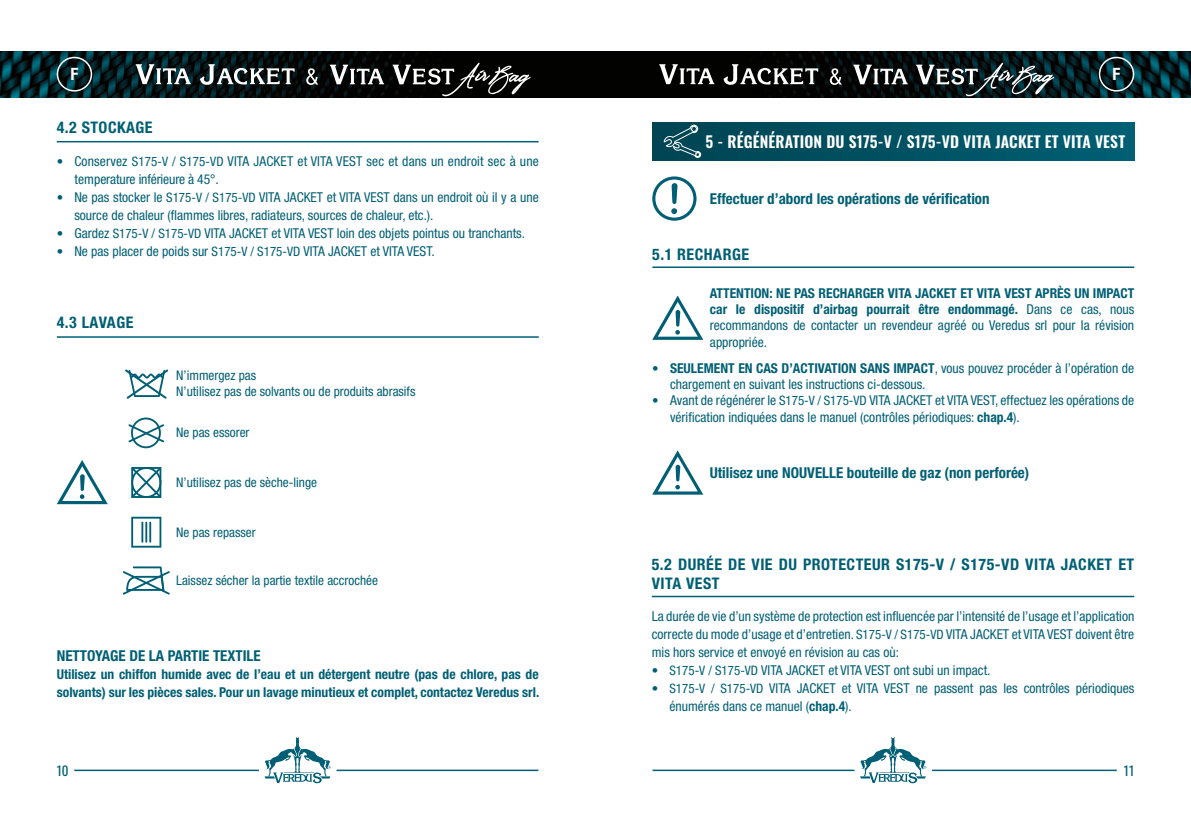
<style>
.page{position:relative;width:1191px;height:840px;background:#fff}
.page>*{position:absolute;margin:0;border:0;box-sizing:border-box;transform-origin:0 0}
.t1{font:700 condensed 17px "Helvetica Neue LT Std";color:#fff}
.t2{font:700 condensed 16px/19.2px "Helvetica Neue LT Std";letter-spacing:.03em;color:#005f74}
.t3{font:600 15.6px "Oswald";letter-spacing:.01em;color:#fff}
.t4{font:700 condensed 15px "Helvetica Neue LT Std";color:#005f74}
.t5{font:condensed 13.6px/18px "Helvetica Neue LT Std";color:#005f74}
.t6{font:700 condensed 13.6px/16.4px "Helvetica Neue LT Std";color:#005f74}
.t7{font:condensed 13.2px "Helvetica Neue LT Std";color:#005f74}
.t8{font:13px "Oswald";color:#005f74}
.s1{font-size:13px}
.s2{font-weight:400}
.s3{font-weight:700}
</style>
<div class="page">
<img style="left:595px;top:52px;width:596px;height:45px">
<img style="left:0;top:52px;width:595px;height:45px">
<div style="left:57px;top:57px;width:35px;height:34px;border:2px solid #fff;border-radius:50%"></div>
<div style="left:1098px;top:57px;width:36px;height:34px;border:2px solid #fff;border-radius:50%"></div>
<svg style="left:860px;top:737px;width:66px;height:45px"></svg>
<hr style="left:652px;top:769px;width:202px;height:1px;background:#005f74">
<svg style="left:264px;top:737px;width:67px;height:45px"></svg>
<hr style="left:336px;top:769px;width:202px;height:1px;background:#005f74">
<hr style="left:74px;top:769px;width:185px;height:1px;background:#005f74">
<hr style="left:932px;top:769px;width:184px;height:1px;background:#005f74">
<svg style="left:136px;top:64px;width:55px;height:20px"></svg>
<svg style="left:200px;top:64px;width:95px;height:21px"></svg>
<svg style="left:330px;top:65px;width:54px;height:19px"></svg>
<svg style="left:393px;top:63px;width:137px;height:33px;background:#343434"></svg>
<svg style="left:306px;top:68px;width:12px;height:17px"></svg>
<svg style="left:659px;top:64px;width:55px;height:20px"></svg>
<svg style="left:723px;top:64px;width:95px;height:21px"></svg>
<svg style="left:853px;top:65px;width:54px;height:19px"></svg>
<svg style="left:916px;top:63px;width:138px;height:33px;background:#364345"></svg>
<svg style="left:829px;top:68px;width:13px;height:17px"></svg>
<div style="left:652px;top:122px;width:482px;height:38px;background:linear-gradient(to right,#004452,#005f73)"></div>
<svg style="left:663px;top:124px;width:38px;height:34px"></svg>
<svg style="left:671px;top:183px;width:6px;height:31px"></svg>
<div style="left:652px;top:176px;width:44px;height:44px;border:3px solid #005f74;border-radius:50%"></div>
<hr style="left:652px;top:266px;width:482px;height:2px;background:#005f74">
<svg style="left:652px;top:295px;width:51px;height:44px"></svg>
<hr style="left:57px;top:336px;width:482px;height:1px;background:#005f74">
<svg style="left:57px;top:460px;width:51px;height:44px"></svg>
<svg style="left:128px;top:417px;width:36px;height:31px"></svg>
<svg style="left:131px;top:467px;width:30px;height:30px"></svg>
<svg style="left:131px;top:516px;width:30px;height:31px"></svg>
<svg style="left:123px;top:566px;width:47px;height:28px"></svg>
<svg style="left:125px;top:369px;width:44px;height:30px"></svg>
<hr style="left:57px;top:141px;width:481px;height:1px;background:#005f74">
<svg style="left:652px;top:450px;width:51px;height:44px"></svg>
<hr style="left:652px;top:595px;width:482px;height:2px;background:#005f74">
<p class="t1" style="left:70px;top:63px;width:9px">F</p>
<p class="t1" style="left:1112px;top:63px;width:9px">F</p>
<p class="t2" style="left:57px;top:118px;width:97px">4.2 STOCKAGE</p>
<p class="t5" style="left:74px;top:151px;width:466px;text-indent:-18px"><span class="s1">•</span> Conservez <span class="s1">S175-V / S175-VD</span> VITA JACKET et VITA VEST sec et dans un endroit sec à une temperature inférieure à 45°.</p>
<p class="t5" style="left:74px;top:187px;width:466px;text-indent:-18px"><span class="s1">•</span> Ne pas stocker le <span class="s1">S175-V / S175-VD</span> VITA JACKET et VITA VEST dans un endroit où il y a une source de chaleur (flammes libres, radiateurs, sources de chaleur, etc.).</p>
<p class="t5" style="left:57px;top:223px;width:470px"><span class="s1">•</span> Gardez <span class="s1">S175-V / S175-VD</span> VITA JACKET et VITA VEST loin des objets pointus ou tranchants.</p>
<p class="t5" style="left:57px;top:241px;width:379px"><span class="s1">•</span> Ne pas placer de poids sur <span class="s1">S175-V / S175-VD</span> VITA JACKET et VITA VEST.</p>
<p class="t2" style="left:57px;top:312px;width:78px">4.3 LAVAGE</p>
<p class="t7" style="left:176px;top:367px;width:82px">N’immergez pas</p>
<p class="t7" style="left:176px;top:383px;width:241px">N’utilisez pas de solvants ou de produits abrasifs</p>
<p class="t7" style="left:176px;top:425px;width:75px">Ne pas essorer</p>
<p class="t7" style="left:176px;top:474px;width:142px">N’utilisez pas de sèche-linge</p>
<p class="t7" style="left:176px;top:524px;width:81px">Ne pas repasser</p>
<p class="t7" style="left:176px;top:572px;width:203px">Laissez sécher la partie textile accrochée</p>
<p class="t4" style="left:57px;top:646px;width:205px">NETTOYAGE DE LA PARTIE TEXTILE</p>
<p class="t6" style="left:57px;top:664px;width:484px;line-height:18px">Utilisez un chiffon humide avec de l’eau et un détergent neutre (pas de chlore, pas de solvants) sur les pièces sales. Pour un lavage minutieux et complet, contactez Veredus srl.</p>
<p class="t3" style="left:705px;top:133px;width:421px">5 - RÉGÉNÉRATION DU S175-V / S175-VD VITA JACKET ET VITA VEST</p>
<p class="t4" style="left:710px;top:189px;width:281px">Effectuer d’abord les opérations de vérification</p>
<p class="t2" style="left:652px;top:244px;width:98px">5.1 RECHARGE</p>
<p class="t6" style="left:710px;top:284px;width:426px;text-align:justify">ATTENTION: NE PAS RECHARGER VITA JACKET ET VITA VEST APRÈS UN IMPACT car le dispositif d’airbag pourrait être endommagé. <span class="s2">Dans ce cas, nous recommandons de contacter un revendeur agréé ou Veredus srl pour la révision appropriée.</span></p>
<p class="t5" style="left:670px;top:359px;width:466px;line-height:16.4px;text-indent:-18px"><span class="s1">•</span> <span class="s3">SEULEMENT EN CAS D’ACTIVATION SANS IMPACT</span>, vous pouvez procéder à l’opération de chargement en suivant les instructions ci-dessous.</p>
<p class="t5" style="left:670px;top:392px;width:466px;line-height:16.4px;text-indent:-18px"><span class="s1">•</span> Avant de régénérer le <span class="s1">S175-V / S175-VD</span> VITA JACKET et VITA VEST, effectuez les opérations de vérification indiquées dans le manuel (contrôles périodiques: <span class="s3">chap.4</span>).</p>
<p class="t4" style="left:709px;top:463px;width:321px">Utilisez une NOUVELLE bouteille de gaz (non perforée)</p>
<p class="t2" style="left:652px;top:554px;width:484px">5.2 DURÉE DE VIE DU PROTECTEUR S175-V / S175-VD VITA JACKET ET<br>VITA VEST</p>
<p class="t5" style="left:652px;top:607px;width:484px;text-align:justify">La durée de vie d’un système de protection est influencée par l’intensité de l’usage et l’application correcte du mode d’usage et d’entretien. <span class="s1">S175-V / S175-VD</span> VITA JACKET et VITA VEST doivent être mis hors service et envoyé en révision au cas où:</p>
<p class="t5" style="left:652px;top:661px;width:340px"><span class="s1">• S175-V / S175-VD</span> VITA JACKET et VITA VEST ont subi un impact.</p>
<p class="t5" style="left:669px;top:679px;width:466px;text-indent:-18px"><span class="s1">• S175-V / S175-VD</span> VITA JACKET et VITA VEST ne passent pas les contrôles périodiques énumérés dans ce manuel (<span class="s3">chap.4</span>).</p>
<p class="t8" style="left:57px;top:758px;width:13px">10</p>
<p class="t8" style="left:1124px;top:758px;width:12px">11</p>
</div>
